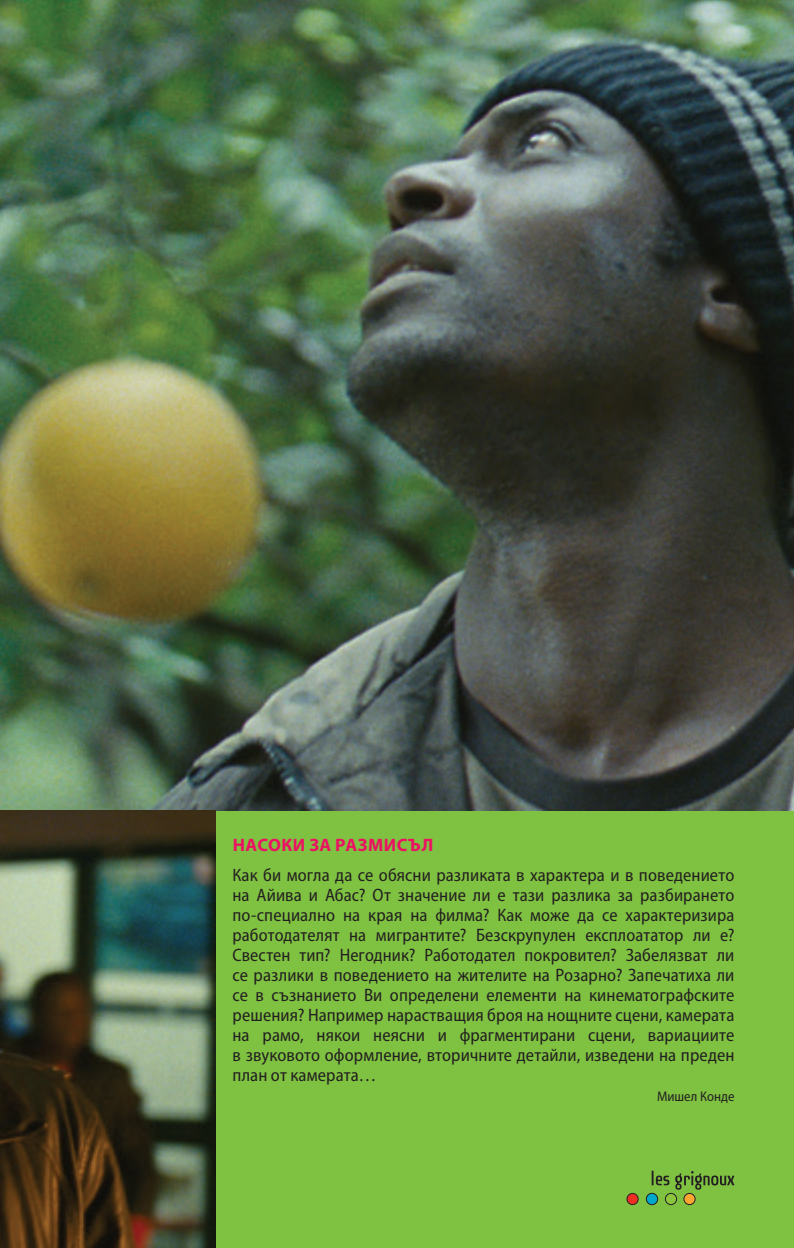
<style>
.page{position:relative;width:794px;height:1248px;background:#fff}
.page>*{position:absolute;margin:0;border:0;box-sizing:border-box;transform-origin:0 0}
.text_body_raster{font:semi-condensed 18px/20px "Myriad Pro";letter-spacing:.005em;color:#231f20;text-align:justify}
.Title_inter{font:700 18px "Myriad Pro";letter-spacing:.025em;color:#ec1163}
.text_signature{font:semi-condensed 14px "Myriad Pro";color:#231f20}
</style>
<div class="page">
<div style="left:215px;top:810px;width:579px;height:437px;background:#7fc241"></div>
<img style="left:0;top:0;width:794px;height:810px">
<img style="left:0;top:810px;width:215px;height:437px">
<div style="left:665px;top:1193px;width:11px;height:11px;background:#8bc63e;border-radius:50%"></div>
<div style="left:665px;top:1192px;width:12px;height:12px;border:1px solid #231f20;border-radius:50%"></div>
<div style="left:646px;top:1193px;width:11px;height:11px;background:#00a9cc;border-radius:50%"></div>
<div style="left:646px;top:1192px;width:12px;height:12px;border:1px solid #231f20;border-radius:50%"></div>
<div style="left:627px;top:1193px;width:11px;height:11px;background:#ee2e22;border-radius:50%"></div>
<div style="left:626px;top:1192px;width:12px;height:12px;border:1px solid #231f20;border-radius:50%"></div>
<div style="left:684px;top:1193px;width:11px;height:11px;background:#faa633;border-radius:50%"></div>
<div style="left:683px;top:1192px;width:12px;height:12px;border:1px solid #231f20;border-radius:50%"></div>
<svg style="left:675px;top:1171px;width:59px;height:18px"></svg>
<svg style="left:651px;top:1170px;width:18px;height:15px"></svg>
<p class="Title_inter" style="left:233px;top:832px;width:202px">НАСОКИ ЗА РАЗМИСЪЛ</p>
<p class="text_body_raster" style="left:232px;top:864px;width:503px">Как би могла да се обясни разликата в характера и в поведението на Айива и Абас? От значение ли е тази разлика за разбирането по‑специално на края на филма? Как може да се характеризира работодателят на мигрантите? Безскрупулен експлоататор ли е?<br>Свестен тип? Негодник? Работодател покровител? Забелязват ли се разлики в поведението на жителите на Розарно? Запечатиха ли се в съзнанието Ви определени елементи на кинематографските решения? Например нарастващия броя на нощните сцени, камерата на рамо, някои неясни и фрагментирани сцени, вариациите в звуковото оформление, вторичните детайли, изведени на преден план от камерата…</p>
<p class="text_signature" style="left:657px;top:1088px;width:79px">Мишел Конде</p>
</div>
